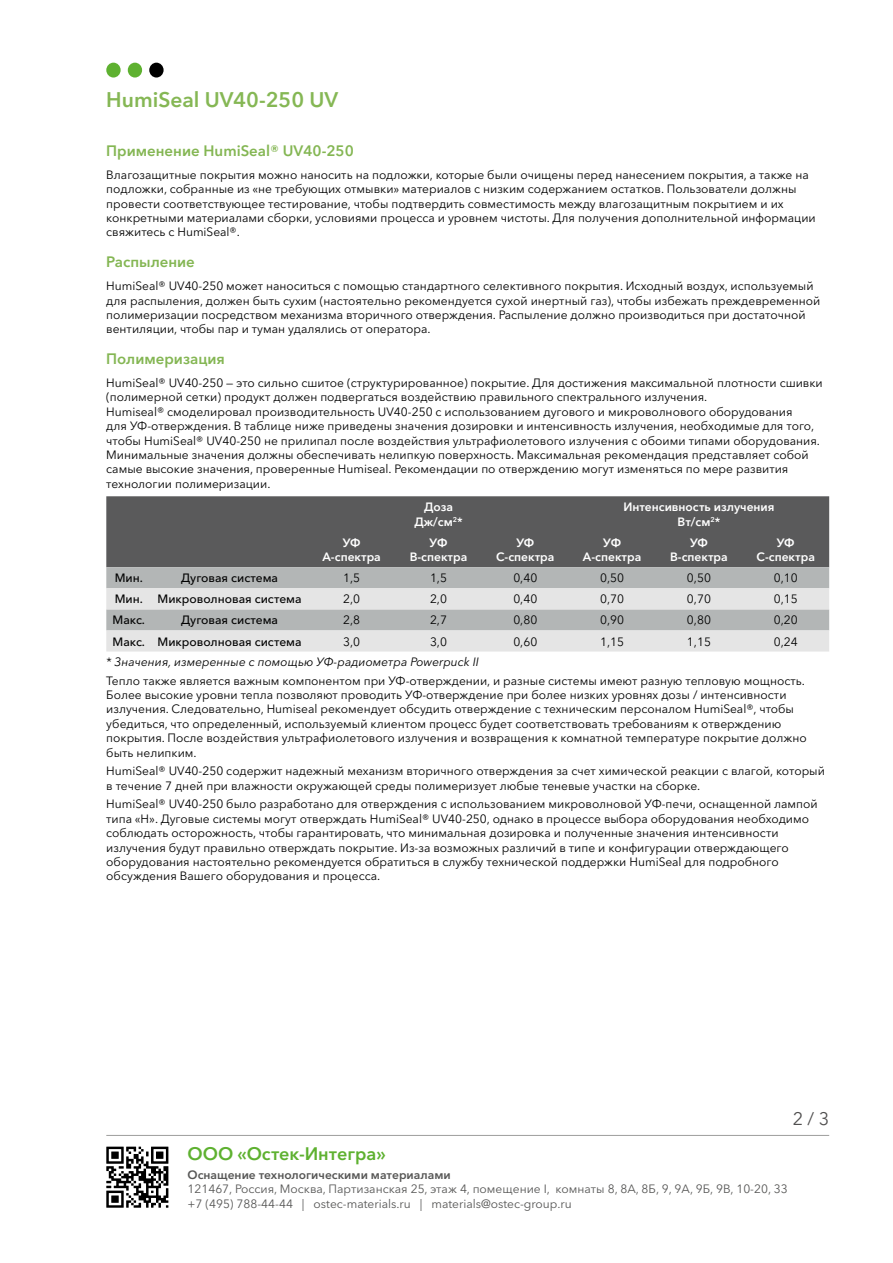
<style>
.page{position:relative;width:893px;height:1263px;background:#fff}
.page>*{position:absolute;margin:0;border:0;box-sizing:border-box;transform-origin:0 0}
.t1{font:600 21px "Avenir Next Cyr";color:#85b754}
.t2{font:600 18px "Avenir Next Cyr";color:#5eb130}
.t3{font:18px "Avenir Next Cyr";color:#504f4f}
.Заголовок3{font:600 15px "Avenir Next Cyr";color:#84b653}
.t4{font:12px/14.4px "Avenir Next Cyr";color:#020202}
.t5{font:12px/14.4px "Avenir Next Cyr";color:#575756}
.t6{font:600 12px/14.4px "Avenir Next Cyr";color:#fff;text-align:center}
.t7{font:500 12px "Avenir Next Cyr";color:#020202}
.t8{font:italic 12px "Avenir Next Cyr";color:#020202}
.t9{font:600 12px "Avenir Next Cyr";color:#575756}
</style>
<div class="page">
<div style="left:106px;top:63px;width:15px;height:15px;background:#5eb130;border-radius:50%"></div>
<div style="left:128px;top:63px;width:14px;height:15px;background:#5eb130;border-radius:50%"></div>
<div style="left:149px;top:63px;width:15px;height:15px;background:#000;border-radius:50%"></div>
<hr style="left:106px;top:1135px;width:723px;height:1px;background:#9d9d9c">
<svg style="left:106px;top:1146px;width:62px;height:62px"></svg>
<div style="left:106px;top:496px;width:723px;height:71px;background:#5a5a5b"></div>
<div style="left:106px;top:567px;width:723px;height:21px;background:#b3b6b6"></div>
<svg style="left:106px;top:588px;width:723px;height:63px;fill:#e5e5e5"></svg>
<h1 class="t1" style="left:106px;top:87px;width:233px">HumiSeal UV40-250 UV</h1>
<p class="Заголовок3" style="left:106px;top:142px;width:249px">Применение HumiSeal® UV40-250</p>
<p class="t4" style="left:106px;top:167px;width:711px">Влагозащитные покрытия можно наносить на подложки, которые были очищены перед нанесением покрытия, а также на подложки, собранные из «не требующих отмывки» материалов с низким содержанием остатков. Пользователи должны провести соответствующее тестирование, чтобы подтвердить совместимость между влагозащитным покрытием и их конкретными материалами сборки, условиями процесса и уровнем чистоты. Для получения дополнительной информации свяжитесь с HumiSeal®.</p>
<p class="Заголовок3" style="left:106px;top:253px;width:90px">Распыление</p>
<p class="t4" style="left:106px;top:279px;width:716px">HumiSeal® UV40-250 может наноситься с помощью стандартного селективного покрытия. Исходный воздух, используемый для распыления, должен быть сухим (настоятельно рекомендуется сухой инертный газ), чтобы избежать преждевременной полимеризации посредством механизма вторичного отверждения. Распыление должно производиться при достаточной вентиляции, чтобы пар и туман удалялись от оператора.</p>
<p class="Заголовок3" style="left:106px;top:350px;width:120px">Полимеризация</p>
<p class="t4" style="left:106px;top:376px;width:718px">HumiSeal® UV40-250 — это сильно сшитое (структурированное) покрытие. Для достижения максимальной плотности сшивки (полимерной сетки) продукт должен подвергаться воздействию правильного спектрального излучения.<br>Humiseal® смоделировал производительность UV40-250 с использованием дугового и микроволнового оборудования<br>для УФ-отверждения. В таблице ниже приведены значения дозировки и интенсивность излучения, необходимые для того, чтобы HumiSeal® UV40-250 не прилипал после воздействия ультрафиолетового излучения с обоими типами оборудования.<br>Минимальные значения должны обеспечивать нелипкую поверхность. Максимальная рекомендация представляет собой самые высокие значения, проверенные Humiseal. Рекомендации по отверждению могут изменяться по мере развития технологии полимеризации.</p>
<p class="t6" style="left:414px;top:500px;width:50px">Доза<br>Дж/см<sup>2</sup>*</p>
<p class="t6" style="left:623px;top:500px;width:153px">Интенсивность излучения<br>Вт/см<sup>2</sup>*</p>
<p class="t6" style="left:322px;top:535px;width:60px">УФ<br>А-спектра</p>
<p class="t6" style="left:410px;top:535px;width:59px">УФ<br>В-спектра</p>
<p class="t6" style="left:496px;top:535px;width:60px">УФ<br>С-спектра</p>
<p class="t6" style="left:583px;top:535px;width:60px">УФ<br>А-спектра</p>
<p class="t6" style="left:670px;top:535px;width:59px">УФ<br>В-спектра</p>
<p class="t6" style="left:757px;top:535px;width:60px">УФ<br>С-спектра</p>
<p class="t7" style="left:115px;top:571px;width:30px">Мин.</p>
<p class="t7" style="left:181px;top:571px;width:98px">Дуговая система</p>
<p class="t4" style="left:343px;top:571px;width:19px">1,5</p>
<p class="t4" style="left:430px;top:571px;width:19px">1,5</p>
<p class="t4" style="left:513px;top:571px;width:25px">0,40</p>
<p class="t4" style="left:600px;top:571px;width:25px">0,50</p>
<p class="t4" style="left:687px;top:571px;width:25px">0,50</p>
<p class="t4" style="left:774px;top:571px;width:25px">0,10</p>
<p class="t7" style="left:115px;top:592px;width:30px">Мин.</p>
<p class="t7" style="left:158px;top:592px;width:146px">Микроволновая система</p>
<p class="t4" style="left:343px;top:592px;width:19px">2,0</p>
<p class="t4" style="left:430px;top:592px;width:19px">2,0</p>
<p class="t4" style="left:513px;top:592px;width:25px">0,40</p>
<p class="t4" style="left:600px;top:592px;width:25px">0,70</p>
<p class="t4" style="left:687px;top:592px;width:25px">0,70</p>
<p class="t4" style="left:774px;top:592px;width:25px">0,15</p>
<p class="t7" style="left:113px;top:613px;width:34px">Макс.</p>
<p class="t7" style="left:181px;top:613px;width:98px">Дуговая система</p>
<p class="t4" style="left:343px;top:613px;width:19px">2,8</p>
<p class="t4" style="left:430px;top:613px;width:19px">2,7</p>
<p class="t4" style="left:513px;top:613px;width:25px">0,80</p>
<p class="t4" style="left:600px;top:613px;width:25px">0,90</p>
<p class="t4" style="left:687px;top:613px;width:25px">0,80</p>
<p class="t4" style="left:774px;top:613px;width:25px">0,20</p>
<p class="t7" style="left:113px;top:634px;width:34px">Макс.</p>
<p class="t7" style="left:158px;top:634px;width:146px">Микроволновая система</p>
<p class="t4" style="left:343px;top:634px;width:19px">3,0</p>
<p class="t4" style="left:430px;top:634px;width:19px">3,0</p>
<p class="t4" style="left:513px;top:634px;width:25px">0,60</p>
<p class="t4" style="left:600px;top:634px;width:25px">1,15</p>
<p class="t4" style="left:687px;top:634px;width:25px">1,15</p>
<p class="t4" style="left:774px;top:634px;width:25px">0,24</p>
<p class="t8" style="left:106px;top:655px;width:374px">* Значения, измеренные с помощью УФ-радиометра Powerpuck II</p>
<p class="t4" style="left:106px;top:673px;width:702px">Тепло также является важным компонентом при УФ-отверждении, и разные системы имеют разную тепловую мощность.<br>Более высокие уровни тепла позволяют проводить УФ-отверждение при более низких уровнях дозы / интенсивности излучения. Следовательно, Humiseal рекомендует обсудить отверждение с техническим персоналом HumiSeal®, чтобы убедиться, что определенный, используемый клиентом процесс будет соответствовать требованиям к отверждению покрытия. После воздействия ультрафиолетового излучения и возвращения к комнатной температуре покрытие должно быть нелипким.</p>
<p class="t4" style="left:106px;top:764px;width:720px">HumiSeal® UV40-250 содержит надежный механизм вторичного отверждения за счет химической реакции с влагой, который в течение 7 дней при влажности окружающей среды полимеризует любые теневые участки на сборке.</p>
<p class="t4" style="left:106px;top:797px;width:713px">HumiSeal® UV40-250 было разработано для отверждения с использованием микроволновой УФ-печи, оснащенной лампой типа «H». Дуговые системы могут отверждать HumiSeal® UV40-250, однако в процессе выбора оборудования необходимо соблюдать осторожность, чтобы гарантировать, что минимальная дозировка и полученные значения интенсивности излучения будут правильно отверждать покрытие. Из-за возможных различий в типе и конфигурации отверждающего оборудования настоятельно рекомендуется обратиться в службу технической поддержки HumiSeal для подробного обсуждения Вашего оборудования и процесса.</p>
<h2 class="t3" style="left:793px;top:1107px;width:38px">2 / 3</h2>
<h2 class="t2" style="left:188px;top:1143px;width:200px">ООО «Остек-Интегра»</h2>
<p class="t9" style="left:188px;top:1167px;width:265px">Оснащение технологическими материалами</p>
<p class="t5" style="left:188px;top:1182px;width:602px">121467, Россия, Москва, Партизанская 25, этаж 4, помещение I, комнаты 8, 8А, 8Б, 9, 9А, 9Б, 9В, 10-20, 33 +7 (495) 788-44-44 | ostec-materials.ru | materials@ostec-group.ru</p>
</div>
